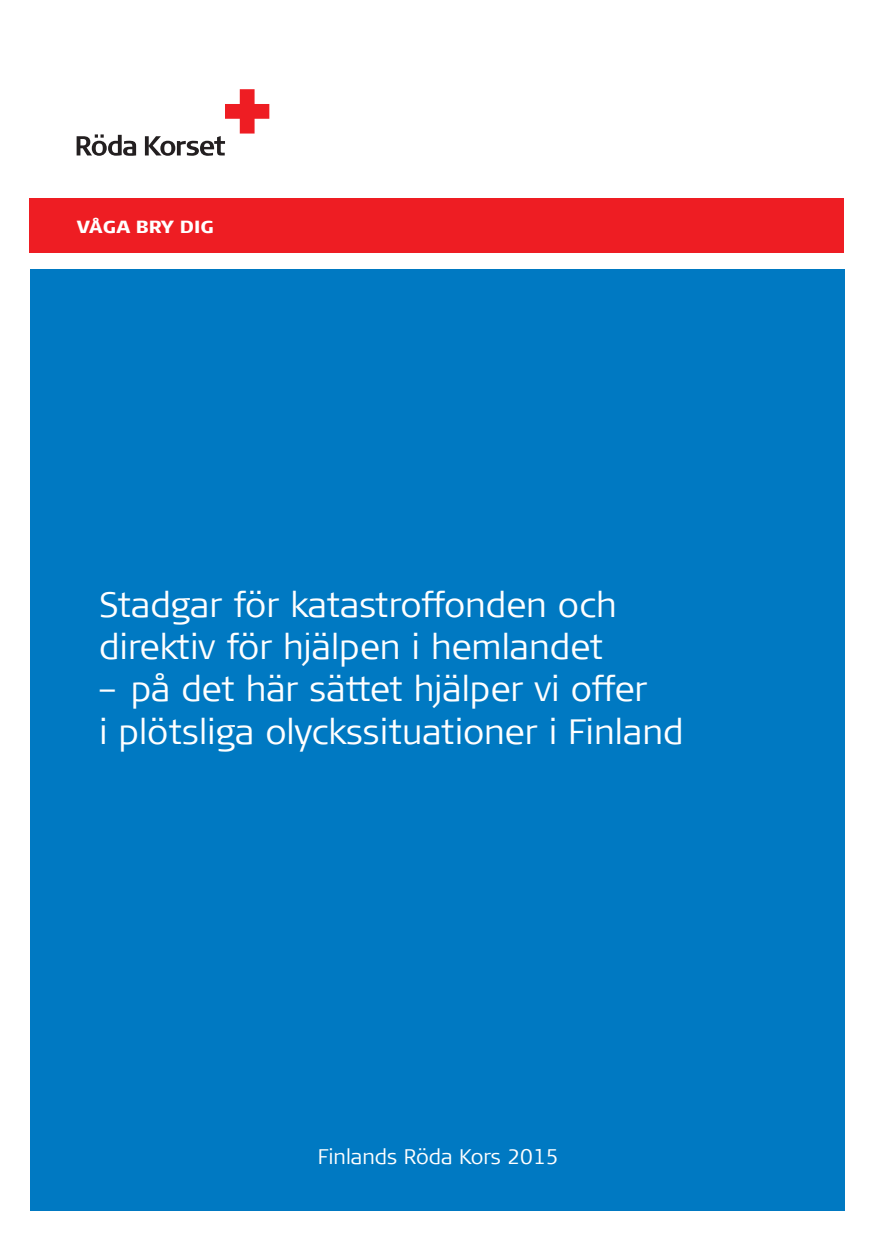
<style>
.page{position:relative;width:874px;height:1241px;background:#fff}
.page>*{position:absolute;margin:0;border:0;box-sizing:border-box;transform-origin:0 0}
.t1{font:300 35px/42px "Signa Column";color:#fff}
.t2{font:300 21px "Signa Column";color:#fff}
.t3{font:900 17.5px "Signa Column";color:#fff}
</style>
<div class="page">
<div style="left:30px;top:270px;width:813px;height:940px;background:#0079c2"></div>
<div style="left:30px;top:198px;width:813px;height:55px;background:#ee1d23"></div>
<svg style="left:77px;top:134px;width:59px;height:22px"></svg>
<svg style="left:145px;top:89px;width:124px;height:67px"></svg>
<p class="t3" style="left:77px;top:216px;width:138px">VÅGA BRY DIG</p>
<p class="t1" style="left:99px;top:584px;width:519px">Stadgar för katastroffonden och direktiv för hjälpen i hemlandet</p>
<p class="t1" style="left:99px;top:668px;width:585px">– på det här sättet hjälper vi offer<br>i plötsliga olyckssituationer i Finland</p>
<p class="t2" style="left:318px;top:1144px;width:242px">Finlands Röda Kors 2015</p>
</div>
